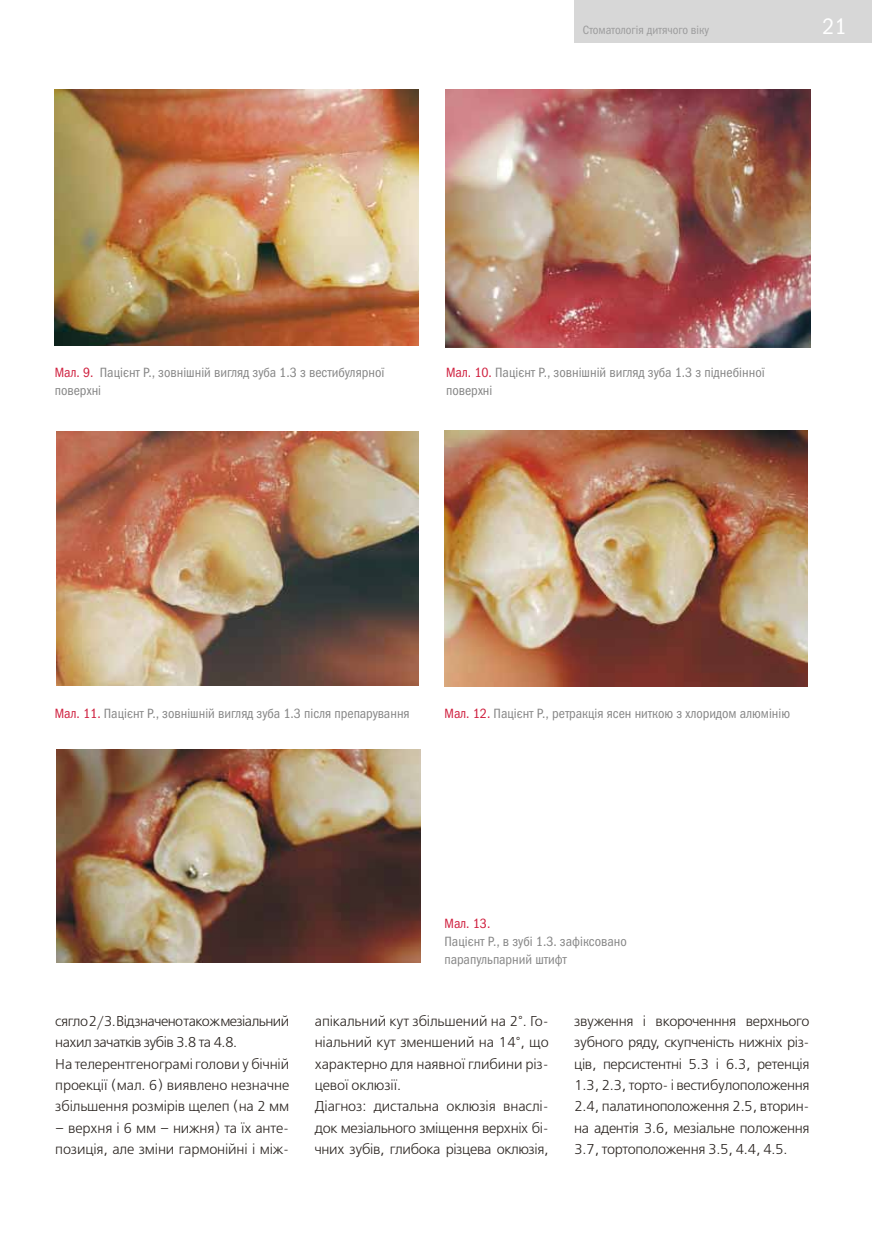
<style>
.page{position:relative;width:872px;height:1234px;background:#fff}
.page>*{position:absolute;margin:0;border:0;box-sizing:border-box;transform-origin:0 0}
.t1{font:22.5px "Franklin Gothic Book Cond C";color:#fff}
.t2{font:300 14.25px/21.3px "Free Set";letter-spacing:-.01em;color:#29231f}
.t3{font:13.5px/18px "Franklin Gothic Book Cond C";color:#868686}
.t4{font:13.5px "Franklin Gothic Book Cond C";color:#cf1f3e}
.t5{font:12px "Franklin Gothic Book Cond C";color:#9b9b9c}
.s1{color:#cf1f3e}
</style>
<div class="page">
<div style="left:574px;top:0;width:298px;height:43px;background:#d7d7d7"></div>
<img style="left:55px;top:90px;width:364px;height:255px">
<img style="left:445px;top:90px;width:365px;height:257px">
<img style="left:56px;top:431px;width:363px;height:254px">
<img style="left:444px;top:430px;width:363px;height:256px">
<img style="left:56px;top:749px;width:364px;height:212px">
<p class="t5" style="left:583px;top:23px;width:128px">Стоматологія дитячого віку</p>
<h1 class="t1" style="left:822px;top:14px;width:25px">21</h1>
<p class="t3" style="left:55px;top:363px;width:331px"><span class="s1">Мал. 9.</span> Пацієнт Р., зовнішній вигляд зуба 1.3 з вестибулярної поверхні</p>
<p class="t3" style="left:446px;top:363px;width:320px"><span class="s1">Мал. 10.</span> Пацієнт Р., зовнішній вигляд зуба 1.3 з піднебінної поверхні</p>
<p class="t3" style="left:55px;top:704px;width:356px"><span class="s1">Мал. 11.</span> Пацієнт Р., зовнішній вигляд зуба 1.3 після препарування</p>
<p class="t3" style="left:444px;top:704px;width:347px"><span class="s1">Мал. 12.</span> Пацієнт Р., ретракція ясен ниткою з хлоридом алюмінію</p>
<p class="t2" style="left:55px;top:1010px;width:235px">сягло 2/3. Відзначено також мезіальний нахил зачатків зубів 3.8 та 4.8.<br>На телерентгенограмі голови у бічній проекції (мал. 6) виявлено незначне збільшення розмірів щелеп (на 2 мм</p>
<p class="t2" style="left:55px;top:1117px;width:235px">– верхня і 6 мм – нижня) та їх анте&shy;позиція, але зміни гармонійні і між-</p>
<p class="t4" style="left:444px;top:915px;width:47px">Мал. 13.</p>
<p class="t3" style="left:444px;top:931px;width:184px">Пацієнт Р., в зубі 1.3. зафіксовано парапульпарний штифт</p>
<p class="t2" style="left:315px;top:1010px;width:235px">апікальний кут збільшений на 2°. Го&shy;ніальний кут зменшений на 14°, що характерно для наявної глибини різ&shy;цевої оклюзії.<br>Діагноз: дистальна оклюзія внаслі&shy;док мезіального зміщення верхніх бі&shy;чних зубів, глибока різцева оклюзія,</p>
<p class="t2" style="left:574px;top:1010px;width:237px;text-align:justify">звуження і вкороченння верхнього зубного ряду, скупченість нижніх різ&shy;ців, персистентні 5.3 і 6.3, ретенція 1.3, 2.3, торто- і вестибулоположення 2.4, палатиноположення 2.5, вторин&shy;на адентія 3.6, мезіальне положення 3.7, тортоположення 3.5, 4.4, 4.5.</p>
</div>
